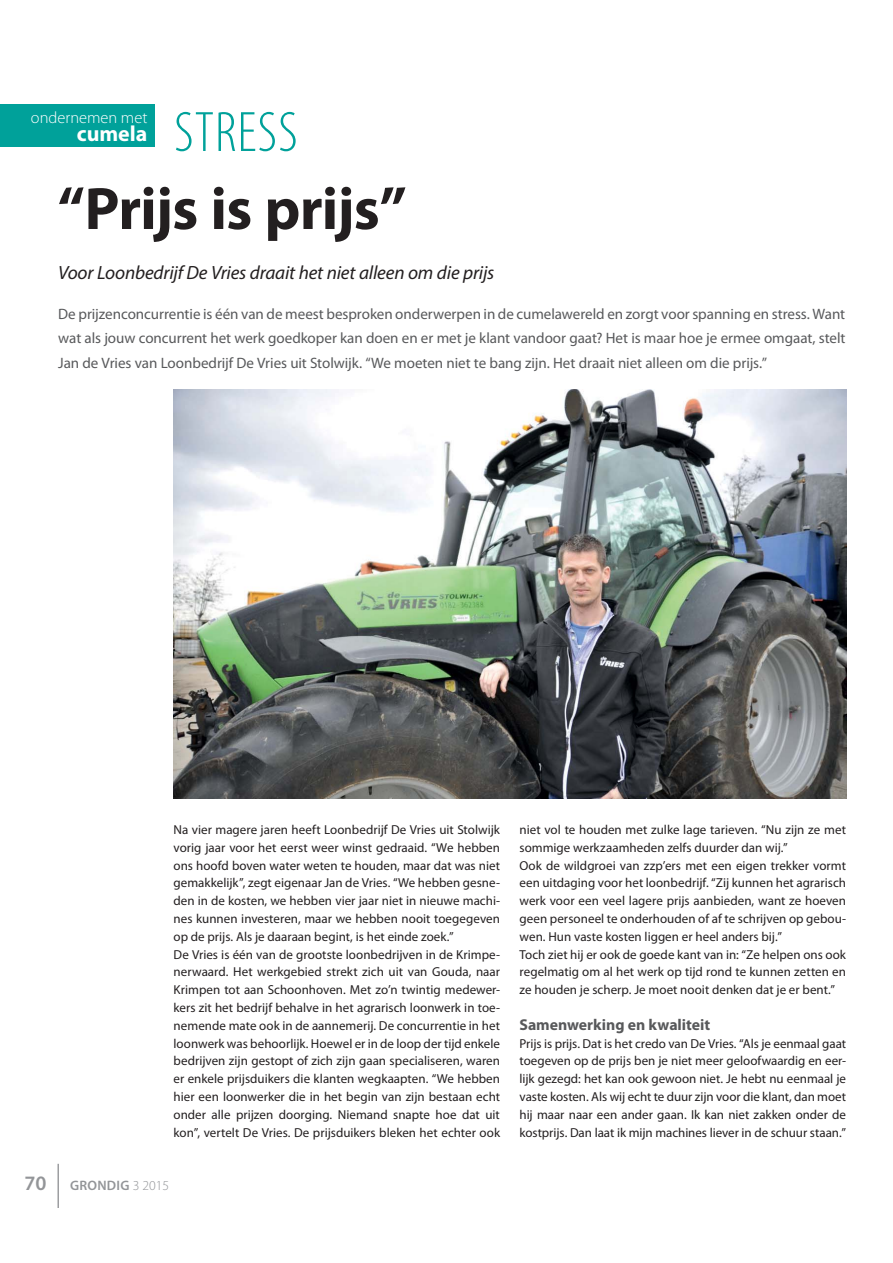
<style>
.page{position:relative;width:893px;height:1263px;background:#fff}
.page>*{position:absolute;margin:0;border:0;box-sizing:border-box;transform-origin:0 0}
.t1{font:700 60.3px "Myriad Pro";letter-spacing:-.015em;color:#231f20}
.t2{font:300 condensed 57.45px "Myriad Pro";letter-spacing:.02em;color:#00a19a}
.t3{font:700 21.9px "Myriad Pro";color:#fff}
.t4{font:italic 19.2px "Myriad Pro";letter-spacing:-.01em;color:#231f20}
.t5{font:300 16.5px "Myriad Pro";color:#fff}
.t6{font:700 15.75px "Myriad Pro";color:#58595b}
.t7{font:15px/24.6px "Myriad Pro";letter-spacing:-.005em;color:#58595b;text-align:justify}
.t8{font:600 13.65px "Myriad Pro";letter-spacing:.02em;color:#939598}
.t9{font:13.05px/17.9px "Myriad Pro";color:#231f20}
.s1{font-size:20.55px}
.s2{font-weight:300}
</style>
<div class="page">
<hr style="left:58px;top:1164px;width:1px;height:44px;background:#939598">
<div style="left:0;top:104px;width:154px;height:43px;background:#00a19a"></div>
<img style="left:174px;top:389px;width:672px;height:409px">
<p class="t5" style="left:31px;top:108px;width:118px">ondernemen met</p>
<h3 class="t3" style="left:77px;top:125px;width:72px">cumela</h3>
<h2 class="t2" style="left:174px;top:98px;width:125px">STRESS</h2>
<h1 class="t1" style="left:58px;top:186px;width:351px">“Prijs is prijs”</h1>
<h3 class="t4" style="left:58px;top:265px;width:437px">Voor Loonbedrijf De Vries draait het niet alleen om die prijs</h3>
<p class="t7" style="left:58px;top:302px;width:789px">De prijzenconcurrentie is één van de meest besproken onderwerpen in de cumelawereld en zorgt voor spanning en stress. Want wat als jouw concurrent het werk goedkoper kan doen en er met je klant vandoor gaat? Het is maar hoe je ermee omgaat, stelt Jan de Vries van Loonbedrijf De Vries uit Stolwijk. “We moeten niet te bang zijn. Het draait niet alleen om die prijs.”</p>
<p class="t9" style="left:174px;top:822px;width:328px">Na vier magere jaren heeft Loonbedrijf De Vries uit Stolwijk vorig jaar voor het eerst weer winst gedraaid. “We hebben ons hoofd boven water weten te houden, maar dat was niet gemakkelijk”, zegt eigenaar Jan de Vries. “We hebben gesne&shy;den in de kosten, we hebben vier jaar niet in nieuwe machi&shy;nes kunnen investeren, maar we hebben nooit toegegeven op de prijs. Als je daaraan begint, is het einde zoek.”<br>De Vries is één van de grootste loonbedrijven in de Krimpe&shy;nerwaard. Het werkgebied strekt zich uit van Gouda, naar Krimpen tot aan Schoonhoven. Met zo’n twintig medewer&shy;kers zit het bedrijf behalve in het agrarisch loonwerk in toe&shy;nemende mate ook in de aannemerij. De concurrentie in het loonwerk was behoorlijk. Hoewel er in de loop der tijd enkele bedrijven zijn gestopt of zich zijn gaan specialiseren, waren er enkele prijsduikers die klanten wegkaapten. “We hebben hier een loonwerker die in het begin van zijn bestaan echt onder alle prijzen doorging. Niemand snapte hoe dat uit kon”, vertelt De Vries. De prijsduikers bleken het echter ook</p>
<p class="t9" style="left:519px;top:822px;width:328px">niet vol te houden met zulke lage tarieven. “Nu zijn ze met sommige werkzaamheden zelfs duurder dan wij.”<br>Ook de wildgroei van zzp’ers met een eigen trekker vormt een uitdaging voor het loonbedrijf. “Zij kunnen het agrarisch werk voor een veel lagere prijs aanbieden, want ze hoeven geen personeel te onderhouden of af te schrijven op gebou&shy;wen. Hun vaste kosten liggen er heel anders bij.”<br>Toch ziet hij er ook de goede kant van in: “Ze helpen ons ook regelmatig om al het werk op tijd rond te kunnen zetten en ze houden je scherp. Je moet nooit denken dat je er bent.”</p>
<p class="t6" style="left:519px;top:1019px;width:192px">Samenwerking en kwaliteit</p>
<p class="t9" style="left:519px;top:1035px;width:328px;text-align:justify">Prijs is prijs. Dat is het credo van De Vries. “Als je eenmaal gaat toegeven op de prijs ben je niet meer geloofwaardig en eer&shy;lijk gezegd: het kan ook gewoon niet. Je hebt nu eenmaal je vaste kosten. Als wij echt te duur zijn voor die klant, dan moet hij maar naar een ander gaan. Ik kan niet zakken onder de kostprijs. Dan laat ik mijn machines liever in de schuur staan.”</p>
<p class="t8" style="left:25px;top:1177px;width:146px"><span class="s1">70</span> GRONDIG <span class="s2">3 2015</span></p>
</div>
